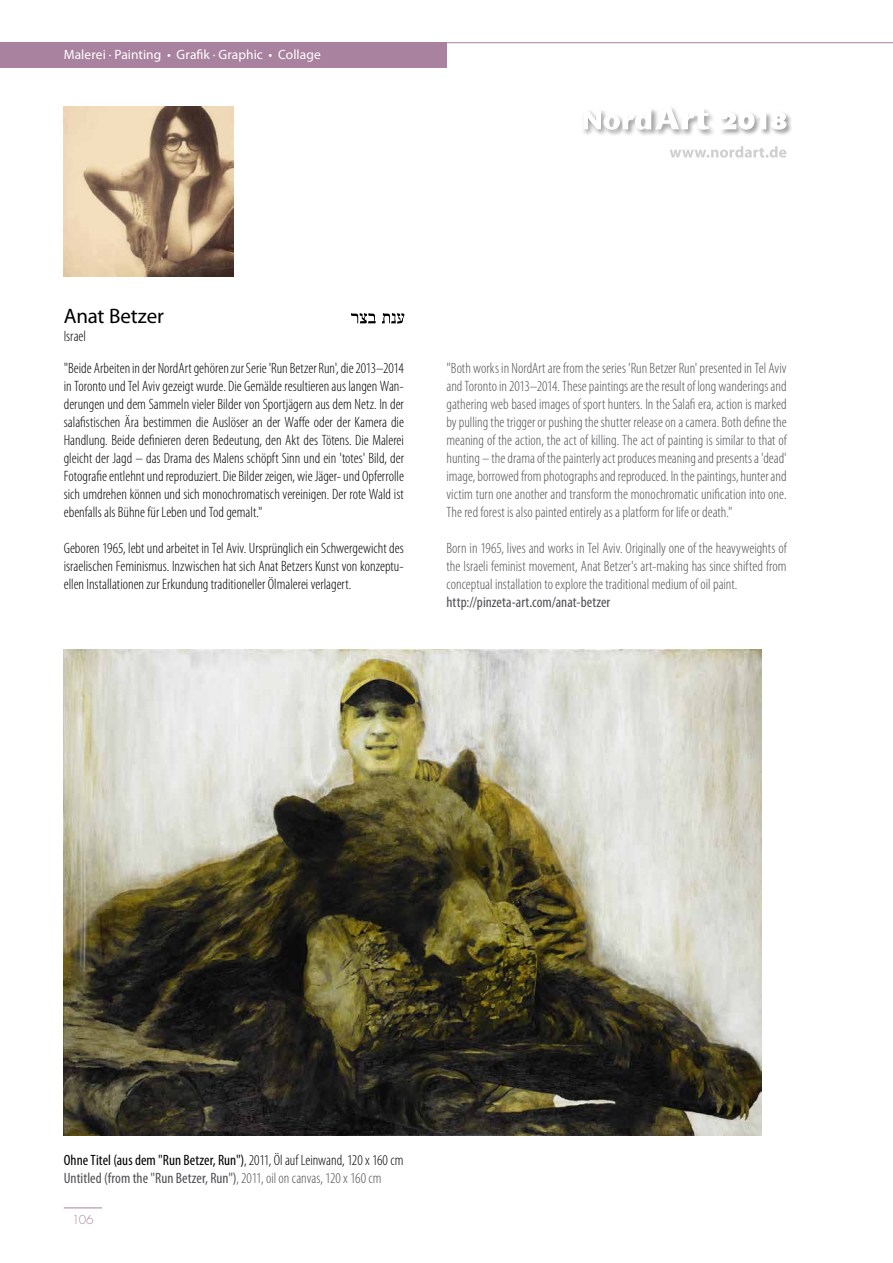
<style>
.page{position:relative;width:893px;height:1263px;background:#fff}
.page>*{position:absolute;margin:0;border:0;box-sizing:border-box;transform-origin:0 0}
.t1{font:21px "Myriad Pro";letter-spacing:-.01em;color:#000}
.t2{font:300 condensed 15px/18px "Myriad Pro";color:#514f53;text-align:justify}
.t3{font:300 condensed 15px/18px "Myriad Pro";color:#000;text-align:justify}
.t4{font:condensed 15px/18px "Myriad Pro";letter-spacing:.005em;color:#000}
.t5{font:condensed 15px "Myriad Pro";letter-spacing:.005em;color:#514f53}
.t6{font:13.5px "Myriad Pro";letter-spacing:.005em;color:#fff}
.t7{font:300 12px "Futura Std";color:#a8829f}
.s1{font-weight:300}
.s2{color:#514f53}
.s3{font-weight:300;color:#514f53}
</style>
<div class="page">
<div style="left:0;top:43px;width:446px;height:25px;background:#a8829f"></div>
<hr style="left:446px;top:42px;width:447px;height:1px;background:#a8829f">
<hr style="left:64px;top:1207px;width:38px;height:1px;background:#a8829f">
<svg style="left:670px;top:146px;width:116px;height:12px"></svg>
<div style="left:581px;top:107px;width:78px;height:30px;background:#000;opacity:.75"></div>
<div style="left:654px;top:105px;width:62px;height:32px;background:#000;opacity:.75"></div>
<svg style="left:583px;top:106px;width:126px;height:24px"></svg>
<div style="left:718px;top:111px;width:75px;height:25px;background:#000;opacity:.75"></div>
<svg style="left:719px;top:112px;width:67px;height:18px"></svg>
<svg style="left:351px;top:313px;width:53px;height:11px"></svg>
<img style="left:64px;top:106px;width:170px;height:170px">
<img style="left:64px;top:650px;width:697px;height:486px">
<p class="t6" style="left:64px;top:46px;width:258px">Malerei · Painting • Grafik · Graphic • Collage</p>
<h1 class="t1" style="left:64px;top:303px;width:102px">Anat Betzer</h1>
<p class="t3" style="left:64px;top:321px;width:342px;line-height:31.5px">Israel<br>"Beide Arbeiten in der NordArt gehören zur Serie 'Run Betzer Run', die 2013–2014</p>
<p class="t3" style="left:64px;top:377px;width:342px">in Toronto und Tel Aviv gezeigt wurde. Die Gemälde resultieren aus langen Wan&shy;derungen und dem Sammeln vieler Bilder von Sportjägern aus dem Netz. In der salafistischen Ära bestimmen die Auslöser an der Waffe oder der Kamera die Handlung. Beide definieren deren Bedeutung, den Akt des Tötens. Die Malerei gleicht der Jagd – das Drama des Malens schöpft Sinn und ein 'totes' Bild, der Fotografie entlehnt und reproduziert. Die Bilder zeigen, wie Jäger- und Opferrolle sich umdrehen können und sich monochromatisch vereinigen. Der rote Wald ist ebenfalls als Bühne für Leben und Tod gemalt."</p>
<p class="t3" style="left:64px;top:539px;width:342px">Geboren 1965, lebt und arbeitet in Tel Aviv. Ursprünglich ein Schwergewicht des israelischen Feminismus. Inzwischen hat sich Anat Betzers Kunst von konzeptu&shy;ellen Installationen zur Erkundung traditioneller Ölmalerei verlagert.</p>
<p class="t2" style="left:446px;top:359px;width:342px">"Both works in NordArt are from the series 'Run Betzer Run' presented in Tel Aviv and Toronto in 2013–2014. These paintings are the result of long wanderings and gathering web based images of sport hunters. In the Salafi era, action is marked by pulling the trigger or pushing the shutter release on a camera. Both define the meaning of the action, the act of killing. The act of painting is similar to that of hunting – the drama of the painterly act produces meaning and presents a 'dead' image, borrowed from photographs and reproduced. In the paintings, hunter and victim turn one another and transform the monochromatic unification into one.<br>The red forest is also painted entirely as a platform for life or death."</p>
<p class="t2" style="left:446px;top:539px;width:342px">Born in 1965, lives and works in Tel Aviv. Originally one of the heavyweights of the Israeli feminist movement, Anat Betzer's art-making has since shifted from conceptual installation to explore the traditional medium of oil paint.</p>
<p class="t5" style="left:446px;top:593px;width:165px">http://pinzeta-art.com/anat-betzer</p>
<p class="t4" style="left:64px;top:1151px;width:341px">Ohne Titel (aus dem "Run Betzer, Run")<span class="s1">, 2011, Öl auf Leinwand, 120 x 160 cm<br></span><span class="s2">Untitled (from the "Run Betzer, Run")</span><span class="s3">, 2011, oil on canvas, 120 x 160 cm</span></p>
<p class="t7" style="left:72px;top:1212px;width:23px">106</p>
</div>
